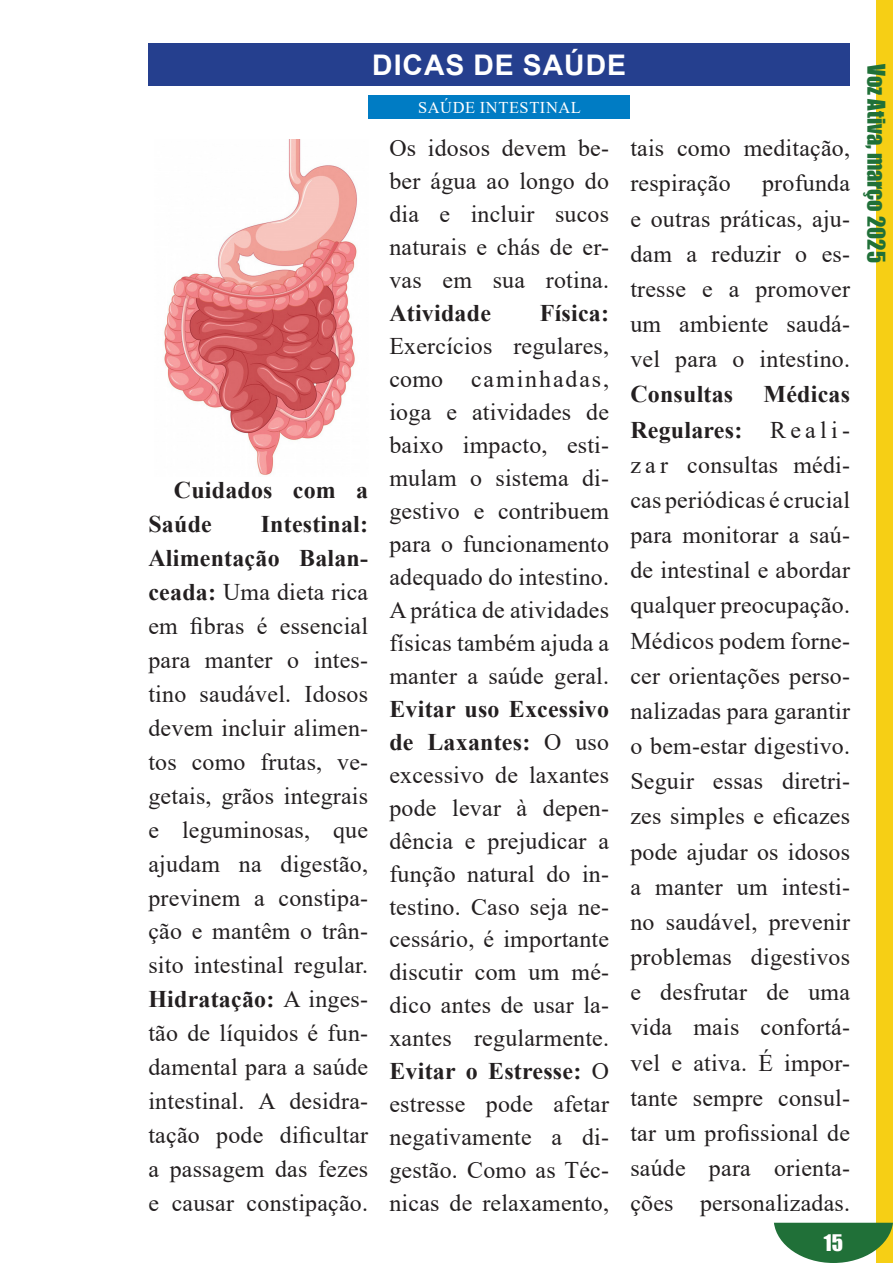
<style>
.page{position:relative;width:893px;height:1263px;background:#fff}
.page>*{position:absolute;margin:0;border:0;box-sizing:border-box;transform-origin:0 0}
.t1{font:700 28.35px "Arial";letter-spacing:.035em;color:#fff}
.t2{font:23.85px/33px "Times New Roman";letter-spacing:.01em;color:#231f20;text-align:justify}
.t3{font:700 23.85px/33.9px "Times New Roman";letter-spacing:.01em;color:#231f20}
.t4{font:22.5px "Impact";color:#207038}
.t5{font:21px "Impact";color:#fff}
.t6{font:16.5px "Times New Roman";letter-spacing:.035em;color:#fff}
.s1{font-weight:700}
</style>
<div class="page">
<div style="left:876px;top:0;width:17px;height:1263px;background:#f6cf15"></div>
<svg style="left:774px;top:1223px;width:119px;height:40px"></svg>
<img style="left:164px;top:140px;width:193px;height:335px">
<div style="left:148px;top:43px;width:702px;height:43px;background:#253f8e"></div>
<div style="left:368px;top:96px;width:262px;height:23px;background:#007cc4"></div>
<p class="t1" style="left:372px;top:45px;width:255px">DICAS DE SAÚDE</p>
<p class="t6" style="left:418px;top:96px;width:164px">SAÚDE INTESTINAL</p>
<p class="t3" style="left:148px;top:472px;width:221px;text-indent:26px">Cuidados com a<br>Saúde</p>
<p class="t2" style="left:148px;top:506px;width:221px;line-height:33.9px;text-indent:112px"><span class="s1">Intestinal:<br>Alimentação Balan&shy;ceada:</span> Uma dieta rica em fibras é essencial para manter o intes&shy;tino saudável. Idosos devem incluir alimen&shy;tos como frutas, ve&shy;getais, grãos integrais e leguminosas, que ajudam na digestão, previnem a constipa&shy;ção e mantêm o trân&shy;sito intestinal regular.<br><span class="s1">Hidratação:</span> A inges&shy;tão de líquidos é fun&shy;damental para a saúde intestinal. A desidra&shy;tação pode dificultar a passagem das fezes e causar constipação.</p>
<p class="t2" style="left:389px;top:131px;width:221px">Os idosos devem be&shy;ber água ao longo do dia e incluir sucos naturais e chás de er&shy;vas em sua rotina.<br><span class="s1">Atividade</span></p>
<p class="t2" style="left:389px;top:296px;width:221px;text-indent:151px"><span class="s1">Física:<br></span>Exercícios regulares, como caminhadas, ioga e atividades de baixo impacto, esti&shy;mulam o sistema di&shy;gestivo e contribuem para o funcionamento adequado do intestino.<br>A prática de atividades físicas também ajuda a manter a saúde geral.<br><span class="s1">Evitar uso Excessivo de Laxantes:</span> O uso excessivo de laxantes pode levar à depen&shy;dência e prejudicar a função natural do in&shy;testino. Caso seja ne&shy;cessário, é importante discutir com um mé&shy;dico antes de usar la&shy;xantes regularmente.<br><span class="s1">Evitar o Estresse:</span> O estresse pode afetar negativamente a di&shy;gestão. Como as Téc&shy;nicas de relaxamento,</p>
<p class="t2" style="left:630px;top:130px;width:221px;line-height:35.1px">tais como meditação, respiração</p>
<p class="t2" style="left:630px;top:165px;width:221px;line-height:35.1px;text-indent:132px">profunda e outras práticas, aju&shy;dam a reduzir o es&shy;tresse e a promover um ambiente saudá&shy;vel para o intestino.<br><span class="s1">Consultas</span></p>
<p class="t2" style="left:630px;top:376px;width:221px;line-height:35.1px;text-indent:133px"><span class="s1">Médicas Regulares:</span> R e a l i - z a r consultas médi&shy;cas periódicas é crucial para monitorar a saú&shy;de intestinal e abordar qualquer preocupação.<br>Médicos podem forne&shy;cer orientações perso&shy;nalizadas para garantir o bem-estar digestivo.<br>Seguir essas diretri&shy;zes simples e eficazes pode ajudar os idosos a manter um intesti&shy;no saudável, prevenir problemas digestivos e desfrutar de uma vida mais confortá&shy;vel e ativa. É impor&shy;tante sempre consul&shy;tar um profissional de saúde para orienta&shy;ções personalizadas.</p>
<p class="t5" style="left:824px;top:1226px;width:21px">15</p>
<p class="t4" style="left:894px;top:64px;width:200px;rotate:90deg">Voz Ativa, março 2025</p>
</div>
